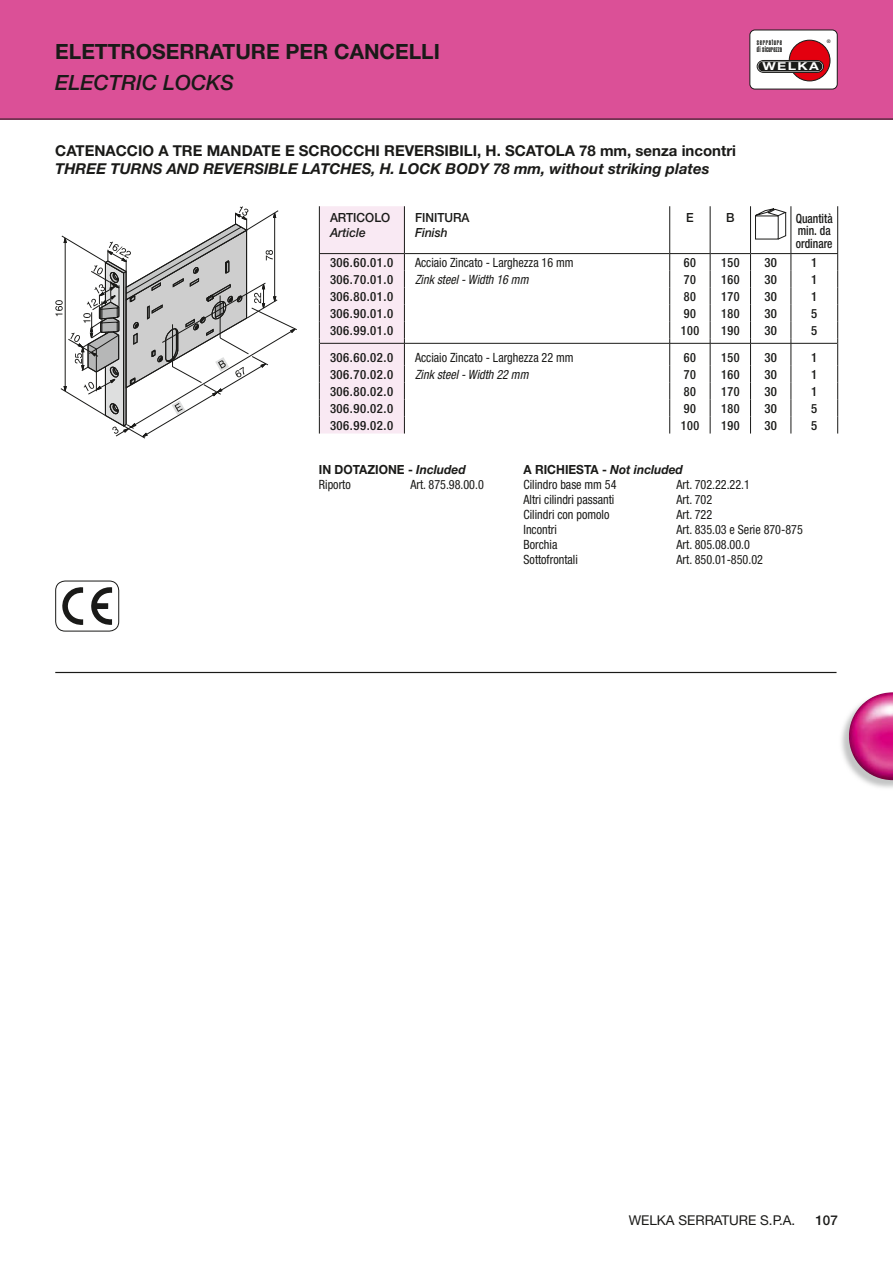
<style>
.page{position:relative;width:893px;height:1263px;background:#fff}
.page>*{position:absolute;margin:0;border:0;box-sizing:border-box;transform-origin:0 0}
.t1{font:700 21px "Helvetica Neue";color:#1a1a18}
.t2{font:italic 500 21px "Helvetica Neue";letter-spacing:.035em;color:#1a1a18}
.t3{font:700 15px "Helvetica Neue";color:#1a1a18}
.t4{font:italic 700 15px "Helvetica Neue";color:#1a1a18}
.t5{font:13.5px "Helvetica Neue";color:#1a1a18}
.t6{font:500 13.5px "Helvetica Neue";color:#1a1a18}
.t7{font:condensed 12.75px "Helvetica Neue";color:#1a1a18;scale:.95 1}
.t8{font:500 condensed 12.75px "Helvetica Neue";letter-spacing:.04em;color:#1a1a18}
.t9{font:500 condensed 12.75px "Helvetica Neue";letter-spacing:.04em;color:#1a1a18;scale:.95 1}
.t10{font:italic condensed 12.75px "Helvetica Neue";color:#1a1a18;scale:.95 1}
.t11{font:500 condensed 12.75px/12.8px "Helvetica Neue";color:#1a1a18;scale:.9 1}
.t12{font:700 12.6px "Helvetica Neue";color:#1a1a18;scale:.95 1}
.t13{font:500 12.6px "Helvetica Neue";color:#1a1a18;scale:.95 1}
.t14{font:italic 500 12.6px "Helvetica Neue";color:#1a1a18;scale:.95 1}
.t15{font:700 10.95px "Helvetica Neue";letter-spacing:.095em;color:#fff;scale:1.3 1}
.t16{font:900 extra-condensed 8.1px/7.1px "Helvetica";letter-spacing:.02em;color:#1a1a18}
.t17{font:500 4.95px "Helvetica Neue";color:#1a1a18}
.s1{font-style:italic}
</style>
<div class="page">
<div style="left:0;top:0;width:893px;height:119px;background:#db5097"></div>
<div style="left:750px;top:30px;width:87px;height:59px;background:#fff;border-radius:5px"></div>
<div style="left:749px;top:30px;width:89px;height:59px;border:1px solid #1a1a18;border-radius:5px"></div>
<div style="left:789px;top:40px;width:41px;height:41px;background:#e3000f;border-radius:50%"></div>
<div style="left:789px;top:40px;width:41px;height:41px;border:1px solid #1a1a18;border-radius:50%"></div>
<svg style="left:756px;top:60px;width:68px;height:13px"></svg>
<div style="left:758px;top:61px;width:64px;height:10px;background:#1a1a18;border-radius:5px"></div>
<hr style="left:0;top:119px;width:893px;height:1px;background:#1a1a18">
<img style="left:841px;top:716px;width:52px;height:72px">
<img style="left:849px;top:692px;width:44px;height:88px">
<hr style="left:55px;top:672px;width:781px;height:1px;background:#1a1a18">
<hr style="left:837px;top:206px;width:1px;height:47px;background:#1a1a18">
<div style="left:319px;top:206px;width:86px;height:227px;background:#f9e9f3"></div>
<hr style="left:791px;top:206px;width:1px;height:47px;background:#1a1a18">
<hr style="left:750px;top:206px;width:1px;height:47px;background:#1a1a18">
<hr style="left:319px;top:253px;width:85px;height:1px;background:#1a1a18">
<hr style="left:404px;top:253px;width:265px;height:1px;background:#1a1a18">
<hr style="left:670px;top:253px;width:40px;height:1px;background:#1a1a18">
<hr style="left:710px;top:253px;width:40px;height:1px;background:#1a1a18">
<hr style="left:750px;top:253px;width:41px;height:1px;background:#1a1a18">
<hr style="left:791px;top:253px;width:47px;height:1px;background:#1a1a18">
<hr style="left:320px;top:343px;width:84px;height:1px;background:#1a1a18">
<hr style="left:404px;top:343px;width:266px;height:1px;background:#1a1a18">
<hr style="left:670px;top:343px;width:40px;height:1px;background:#1a1a18">
<hr style="left:710px;top:343px;width:40px;height:1px;background:#1a1a18">
<hr style="left:750px;top:343px;width:41px;height:1px;background:#1a1a18">
<hr style="left:791px;top:343px;width:46px;height:1px;background:#1a1a18">
<svg style="left:791px;top:254px;width:1px;height:179px"></svg>
<hr style="left:669px;top:206px;width:1px;height:48px;background:#1a1a18">
<hr style="left:710px;top:206px;width:1px;height:48px;background:#1a1a18">
<svg style="left:669px;top:254px;width:1px;height:179px"></svg>
<svg style="left:750px;top:254px;width:1px;height:179px"></svg>
<svg style="left:710px;top:254px;width:1px;height:179px"></svg>
<svg style="left:837px;top:254px;width:1px;height:179px"></svg>
<svg style="left:755px;top:208px;width:32px;height:32px"></svg>
<svg style="left:55px;top:206px;width:242px;height:232px"></svg>
<div style="left:55px;top:581px;width:64px;height:50px;border:1px solid #1a1a18;border-radius:10px"></div>
<svg style="left:91px;top:587px;width:21px;height:38px"></svg>
<svg style="left:62px;top:587px;width:21px;height:38px"></svg>
<h1 class="t1" style="left:55px;top:38px;width:386px">ELETTROSERRATURE PER CANCELLI</h1>
<h1 class="t2" style="left:55px;top:71px;width:177px">EL ECTRIC L OCKS</h1>
<p class="t16" style="left:757px;top:39px;width:27px">serrature di sicurezza</p>
<p class="t17" style="left:827px;top:39px;width:5px">®</p>
<p class="t15" style="left:762px;top:60px;width:45px">WELKA</p>
<p class="t3" style="left:55px;top:142px;width:682px">CATENACCIO A TRE MANDATE E SCROCCHI REVERSIBILI, H. SCATOLA 78 MM, SENZA INCONTRI</p>
<p class="t4" style="left:55px;top:159px;width:656px">THREE TURNS AND REVERSIBLE LATCHES, H. LOCK BODY 78 MM, WITHOUT STRIKING PLATES</p>
<p class="t13" style="left:330px;top:210px;width:65px">ARTICOLO</p>
<p class="t14" style="left:330px;top:225px;width:39px">ARTICLE</p>
<p class="t13" style="left:415px;top:210px;width:59px">FINITURA</p>
<p class="t14" style="left:415px;top:225px;width:36px">FINISH</p>
<p class="t13" style="left:686px;top:210px;width:9px">E</p>
<p class="t13" style="left:726px;top:210px;width:10px">B</p>
<p class="t11" style="left:796px;top:212px;width:43px">Quantità min. da ordinare</p>
<p class="t8" style="left:330px;top:255px;width:65px">306.60.01.0</p>
<p class="t7" style="left:415px;top:255px;width:168px">Acciaio Zincato - Larghezza 16 mm</p>
<p class="t9" style="left:684px;top:255px;width:14px">60</p>
<p class="t9" style="left:721px;top:255px;width:21px">150</p>
<p class="t8" style="left:765px;top:255px;width:14px">30</p>
<p class="t8" style="left:811px;top:255px;width:8px">1</p>
<p class="t8" style="left:330px;top:272px;width:65px">306.70.01.0</p>
<p class="t10" style="left:415px;top:272px;width:121px">Zink steel - Width 16 mm</p>
<p class="t9" style="left:684px;top:272px;width:14px">70</p>
<p class="t9" style="left:721px;top:272px;width:21px">160</p>
<p class="t8" style="left:765px;top:272px;width:14px">30</p>
<p class="t8" style="left:811px;top:272px;width:8px">1</p>
<p class="t8" style="left:330px;top:289px;width:65px">306.80.01.0</p>
<p class="t9" style="left:684px;top:289px;width:14px">80</p>
<p class="t9" style="left:721px;top:289px;width:21px">170</p>
<p class="t8" style="left:765px;top:289px;width:14px">30</p>
<p class="t8" style="left:811px;top:289px;width:8px">1</p>
<p class="t8" style="left:330px;top:306px;width:65px">306.90.01.0</p>
<p class="t9" style="left:684px;top:306px;width:14px">90</p>
<p class="t9" style="left:721px;top:306px;width:21px">180</p>
<p class="t8" style="left:765px;top:306px;width:14px">30</p>
<p class="t8" style="left:811px;top:306px;width:8px">5</p>
<p class="t8" style="left:330px;top:323px;width:65px">306.99.01.0</p>
<p class="t9" style="left:681px;top:323px;width:21px">100</p>
<p class="t9" style="left:721px;top:323px;width:21px">190</p>
<p class="t8" style="left:765px;top:323px;width:14px">30</p>
<p class="t8" style="left:811px;top:323px;width:8px">5</p>
<p class="t8" style="left:330px;top:350px;width:65px">306.60.02.0</p>
<p class="t7" style="left:415px;top:350px;width:168px">Acciaio Zincato - Larghezza 22 mm</p>
<p class="t9" style="left:684px;top:350px;width:14px">60</p>
<p class="t9" style="left:721px;top:350px;width:21px">150</p>
<p class="t8" style="left:765px;top:350px;width:14px">30</p>
<p class="t8" style="left:811px;top:350px;width:8px">1</p>
<p class="t8" style="left:330px;top:367px;width:65px">306.70.02.0</p>
<p class="t10" style="left:415px;top:367px;width:121px">Zink steel - Width 22 mm</p>
<p class="t9" style="left:684px;top:367px;width:14px">70</p>
<p class="t9" style="left:721px;top:367px;width:21px">160</p>
<p class="t8" style="left:765px;top:367px;width:14px">30</p>
<p class="t8" style="left:811px;top:367px;width:8px">1</p>
<p class="t8" style="left:330px;top:384px;width:65px">306.80.02.0</p>
<p class="t9" style="left:684px;top:384px;width:14px">80</p>
<p class="t9" style="left:721px;top:384px;width:21px">170</p>
<p class="t8" style="left:765px;top:384px;width:14px">30</p>
<p class="t8" style="left:811px;top:384px;width:8px">1</p>
<p class="t8" style="left:330px;top:401px;width:65px">306.90.02.0</p>
<p class="t9" style="left:684px;top:401px;width:14px">90</p>
<p class="t9" style="left:721px;top:401px;width:21px">180</p>
<p class="t8" style="left:765px;top:401px;width:14px">30</p>
<p class="t8" style="left:811px;top:401px;width:8px">5</p>
<p class="t8" style="left:330px;top:418px;width:65px">306.99.02.0</p>
<p class="t9" style="left:681px;top:418px;width:21px">100</p>
<p class="t9" style="left:721px;top:418px;width:21px">190</p>
<p class="t8" style="left:765px;top:418px;width:14px">30</p>
<p class="t8" style="left:811px;top:418px;width:8px">5</p>
<p class="t12" style="left:319px;top:461px;width:156px">IN DOTAZIONE - <span class="s1">INCLUDED</span></p>
<p class="t7" style="left:319px;top:477px;width:35px">Riporto</p>
<p class="t7" style="left:410px;top:477px;width:79px">Art. 875.98.00.0</p>
<p class="t12" style="left:524px;top:461px;width:170px">A RICHIESTA - <span class="s1">NOT INCLUDED</span></p>
<p class="t7" style="left:524px;top:477px;width:99px">Cilindro base mm 54</p>
<p class="t7" style="left:677px;top:477px;width:79px">Art. 702.22.22.1</p>
<p class="t7" style="left:524px;top:492px;width:97px">Altri cilindri passanti</p>
<p class="t7" style="left:677px;top:492px;width:39px">Art. 702</p>
<p class="t7" style="left:524px;top:507px;width:92px">Cilindri con pomolo</p>
<p class="t7" style="left:677px;top:507px;width:39px">Art. 722</p>
<p class="t7" style="left:524px;top:522px;width:37px">Incontri</p>
<p class="t7" style="left:677px;top:522px;width:134px">Art. 835.03 e Serie 870-875</p>
<p class="t7" style="left:524px;top:537px;width:37px">Borchia</p>
<p class="t7" style="left:677px;top:537px;width:79px">Art. 805.08.00.0</p>
<p class="t7" style="left:524px;top:552px;width:59px">Sottofrontali</p>
<p class="t7" style="left:677px;top:552px;width:92px">Art. 850.01-850.02</p>
<p class="t5" style="left:629px;top:1212px;width:168px">WELKA SERRATURE S.P.A.</p>
<p class="t6" style="left:815px;top:1212px;width:24px">107</p>
</div>
